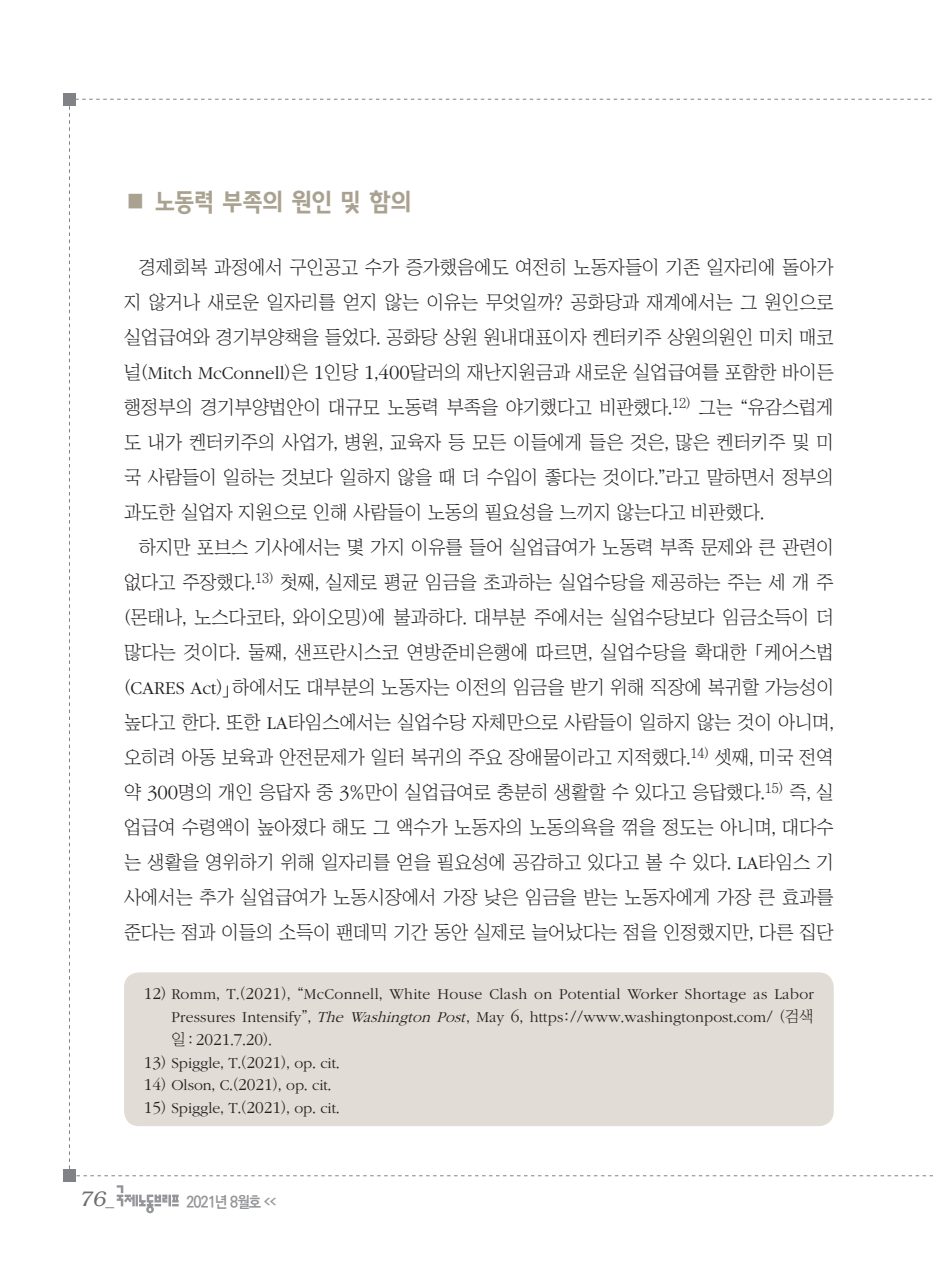
<style>
.page{position:relative;width:933px;height:1275px;background:#fff}
.page>*{position:absolute;margin:0;border:0;box-sizing:border-box;transform-origin:0 0}
.서론{font:24.5px "KBI Zfor SM Esgo H";letter-spacing:-.03em;color:#aaa291}
.t1{font:italic 300 21px "Bookman";color:#6c6d70}
.본문{font:18.9px/35px "Chosunilbo NM";color:#231f20;text-align:justify}
.각주{font:300 17.32px "ITC Garamond Std";color:#231f20}
.각주-2{font:300 15.75px/22.8px "ITC Garamond Std";letter-spacing:.01em;color:#231f20;text-align:right}
.t2{font:700 15.75px "Ko Pub Dotum";letter-spacing:-.055em;color:#939598;scale:.9 1}
.s1{font-family:"ITC Garamond Std";font-weight:300}
.s2{font-family:"ITC Garamond Std";font-weight:300;font-size:20.82px}
.s3{font-size:17.32px}
.s4{font-family:"Chosunilbo NM";font-weight:400}
.s5{font-style:italic}
.s6{font-family:"Chosunilbo NM";font-weight:400;font-size:15.75px}
.s7{font-family:"Helvetica";font-weight:400;font-style:normal;font-size:17.5px}
.s8{font-size:7.88px}
</style>
<div class="page">
<div style="left:64px;top:1170px;width:12px;height:12px;background:#808285"></div>
<div style="left:64px;top:93px;width:12px;height:12px;background:#808285"></div>
<svg style="left:117px;top:1185px;width:62px;height:28px"></svg>
<div style="left:124px;top:972px;width:709px;height:154px;background:#e1dcd5;border-radius:15px"></div>
<p class="서론" style="left:124px;top:187px;width:289px">■ 노동력 부족의 원인 및 함의</p>
<p class="본문" style="left:124px;top:249px;width:711px;text-indent:15px">경제회복 과정에서 구인공고 수가 증가했음에도 여전히 노동자들이 기존 일자리에 돌아가 지 않거나 새로운 일자리를 얻지 않는 이유는 무엇일까? 공화당과 재계에서는 그 원인으로 실업급여와 경기부양책을 들었다. 공화당 상원 원내대표이자 켄터키주 상원의원인 미치 매코 널(<span class="s1">Mitch McConnell</span>)은 <span class="s2">1</span>인당 <span class="s2">1</span>,<span class="s2">400</span>달러의 재난지원금과 새로운 실업급여를 포함한 바이든 행정부의 경기부양법안이 대규모 노동력 부족을 야기했다고 비판했다.<sup>12)</sup> 그는 “유감스럽게 도 내가 켄터키주의 사업가, 병원, 교육자 등 모든 이들에게 들은 것은, 많은 켄터키주 및 미 국 사람들이 일하는 것보다 일하지 않을 때 더 수입이 좋다는 것이다.”라고 말하면서 정부의 과도한 실업자 지원으로 인해 사람들이 노동의 필요성을 느끼지 않는다고 비판했다.</p>
<p class="본문" style="left:124px;top:529px;width:711px;text-indent:15px">하지만 포브스 기사에서는 몇 가지 이유를 들어 실업급여가 노동력 부족 문제와 큰 관련이 없다고 주장했다.<sup>13)</sup> 첫째, 실제로 평균 임금을 초과하는 실업수당을 제공하는 주는 세 개 주 (몬태나, 노스다코타, 와이오밍)에 불과하다. 대부분 주에서는 실업수당보다 임금소득이 더 많다는 것이다. 둘째, 샌프란시스코 연방준비은행에 따르면, 실업수당을 확대한 「케어스법 (<span class="s1">CARES Act</span>)」하에서도 대부분의 노동자는 이전의 임금을 받기 위해 직장에 복귀할 가능성이 높다고 한다. 또한 <span class="s1">LA</span>타임스에서는 실업수당 자체만으로 사람들이 일하지 않는 것이 아니며, 오히려 아동 보육과 안전문제가 일터 복귀의 주요 장애물이라고 지적했다.<sup>14)</sup> 셋째, 미국 전역 약 <span class="s2">300</span>명의 개인 응답자 중 <span class="s2">3</span>%만이 실업급여로 충분히 생활할 수 있다고 응답했다.<sup>15)</sup> 즉, 실 업급여 수령액이 높아졌다 해도 그 액수가 노동자의 노동의욕을 꺾을 정도는 아니며, 대다수 는 생활을 영위하기 위해 일자리를 얻을 필요성에 공감하고 있다고 볼 수 있다. <span class="s1">LA</span>타임스 기 사에서는 추가 실업급여가 노동시장에서 가장 낮은 임금을 받는 노동자에게 가장 큰 효과를 준다는 점과 이들의 소득이 팬데믹 기간 동안 실제로 늘어났다는 점을 인정했지만, 다른 집단</p>
<p class="각주-2" style="left:144px;top:983px;width:671px"><span class="s3">12</span><span class="s4">)</span> Romm<span class="s4">,</span> T<span class="s4">.(</span><span class="s3">2021</span><span class="s4">), “</span>McConnell<span class="s4">,</span> White House Clash on Potential Worker Shortage as Labor<br>Pressures Intensify<span class="s4">”,</span> <span class="s5">The Washington Post</span><span class="s4">,</span> May <span class="s3">6</span><span class="s4">,</span> https<span class="s4">://</span>www<span class="s4">.</span>washingtonpost<span class="s4">.</span>com<span class="s4">/ (검색</span></p>
<p class="각주" style="left:171px;top:1030px;width:102px"><span class="s6">일 :</span> 2021<span class="s6">.</span>7<span class="s6">.</span>20<span class="s6">).</span></p>
<p class="각주-2" style="left:144px;top:1051px;width:197px"><span class="s3">13</span><span class="s4">)</span> Spiggle<span class="s4">,</span> T<span class="s4">.(</span><span class="s3">2021</span><span class="s4">),</span> op<span class="s4">.</span> cit<span class="s4">.</span></p>
<p class="각주-2" style="left:144px;top:1074px;width:189px"><span class="s3">14</span><span class="s4">)</span> Olson<span class="s4">,</span> C<span class="s4">.(</span><span class="s3">2021</span><span class="s4">),</span> op<span class="s4">.</span> cit<span class="s4">.</span></p>
<p class="각주-2" style="left:144px;top:1097px;width:197px"><span class="s3">15</span><span class="s4">)</span> Spiggle<span class="s4">,</span> T<span class="s4">.(</span><span class="s3">2021</span><span class="s4">),</span> op<span class="s4">.</span> cit<span class="s4">.</span></p>
<p class="t1" style="left:79px;top:1187px;width:36px">76<span class="s7">_</span></p>
<p class="t2" style="left:186px;top:1194px;width:101px">2021년 8월호 <span class="s8">&lt;&lt;</span></p>
</div>
